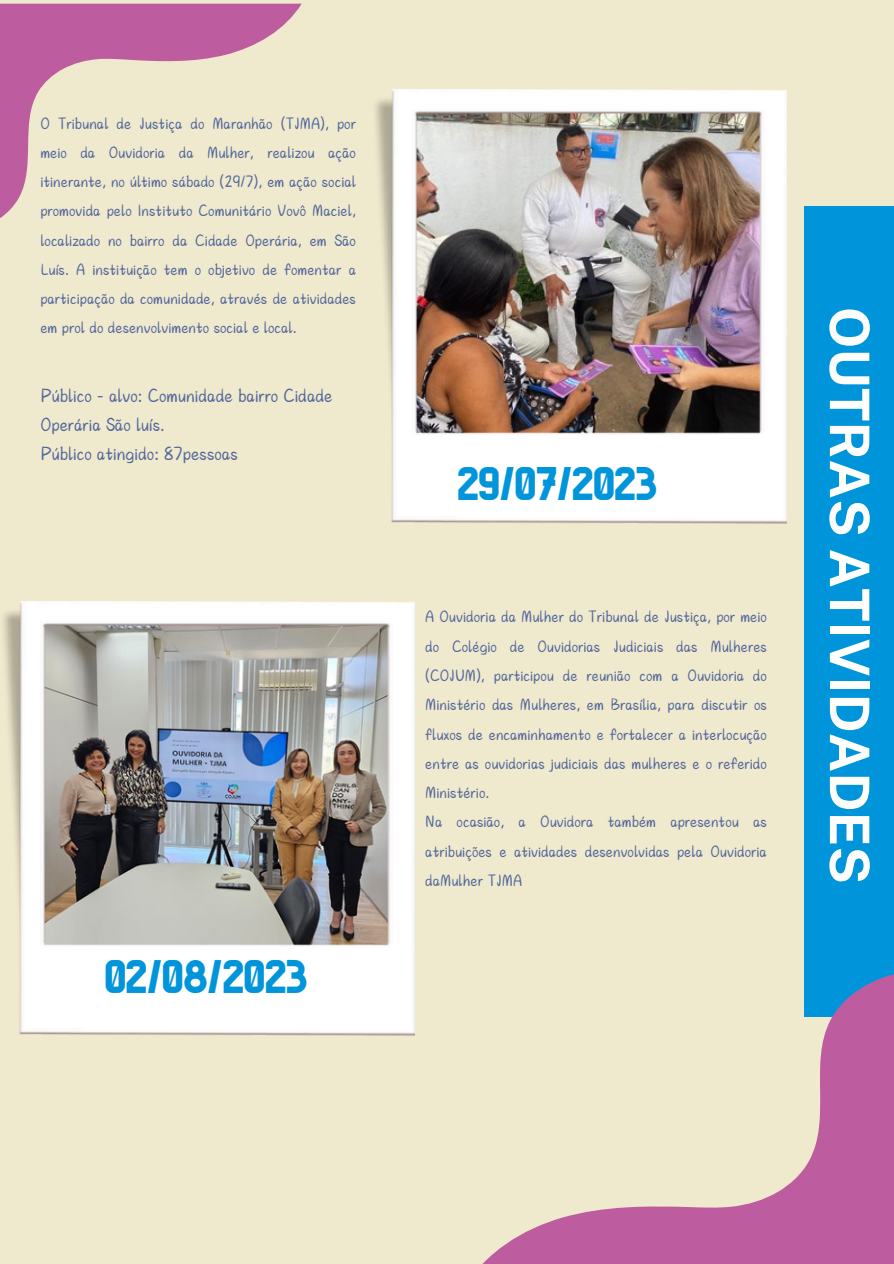
<style>
.page{position:relative;width:894px;height:1264px;background:#fff}
.page>*{position:absolute;margin:0;border:0;box-sizing:border-box;transform-origin:0 0}
.t1{font:700 54.6px "Public Sans";color:#fefefe}
.t2{font:43.5px "Organic";color:#0095da}
.t3{font:20.85px/28.8px "Canva Milk Ttea";color:#53679a}
.t4{font:18px/29.2px "Canva Milk Ttea";color:#53679a;text-align:justify}
</style>
<div class="page">
<div style="left:0;top:0;width:893px;height:1263px;background:#efe9ce"></div>
<svg style="left:0;top:4px;width:301px;height:214px"></svg>
<div style="left:804px;top:206px;width:89px;height:810px;background:#0095da"></div>
<svg style="left:483px;top:974px;width:410px;height:289px"></svg>
<img style="left:375px;top:89px;width:411px;height:435px">
<img style="left:3px;top:601px;width:411px;height:434px">
<h2 class="t4" style="left:40px;top:108px;width:317px">O Tribunal de Justiça do Maranhão (TJMA), por meio da Ouvidoria da Mulher, realizou ação itinerante, no último sábado (29/7), em ação social promovida pelo Instituto Comunitário Vovô Maciel, localizado no bairro da Cidade Operária, em São Luís. A instituição tem o objetivo de fomentar a participação da comunidade, através de atividades em prol do desenvolvimento social e local.</h2>
<h2 class="t3" style="left:40px;top:380px;width:294px">Público - alvo: Comunidade bairro Cidade<br>Operária São luís.<br>Público atingido: 87pessoas</h2>
<h1 class="t2" style="left:106px;top:960px;width:204px">02/08/2023</h1>
<p class="t2" style="left:458px;top:467px;width:201px">29/07/2023</p>
<p class="t4" style="left:425px;top:601px;width:343px">A Ouvidoria da Mulher do Tribunal de Justiça, por meio do Colégio de Ouvidorias Judiciais das Mulheres (COJUM), participou de reunião com a Ouvidoria do Ministério das Mulheres, em Brasília, para discutir os fluxos de encaminhamento e fortalecer a interlocução entre as ouvidorias judiciais das mulheres e o referido Ministério.</p>
<p class="t4" style="left:425px;top:806px;width:343px">Na ocasião, a Ouvidora também apresentou as atribuições e atividades desenvolvidas pela Ouvidoria daMulher TJMA</p>
<p class="t1" style="left:881px;top:307px;width:578px;rotate:90deg">OUTRAS ATIVIDADES</p>
</div>
